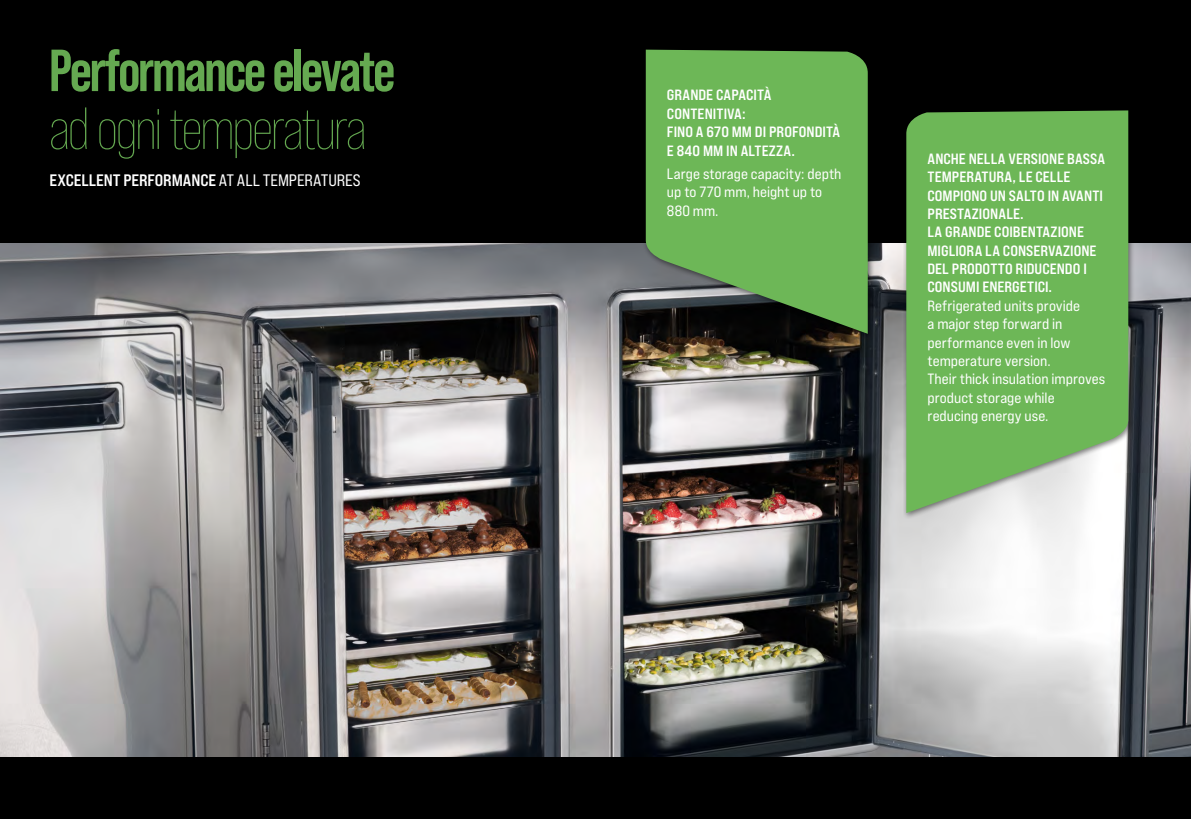
<style>
.page{position:relative;width:1191px;height:819px;background:#000}
.page>*{position:absolute;margin:0;border:0;box-sizing:border-box;transform-origin:0 0}
.t1{font:700 59.24px/57.8px "Bebas Neue Pro";letter-spacing:-.04em;color:#65a951}
.t2{font:700 expanded 16.62px "Bebas Neue Pro";letter-spacing:-.005em;color:#fff}
.t3{font:700 expanded 14.88px/18.4px "Bebas Neue Pro";letter-spacing:.005em;color:#fff}
.t4{font:expanded 14.88px/18.4px "Bebas Neue Pro";color:#fff}
.s1{font-weight:300}
.s2{font-weight:400}
</style>
<div class="page">
<img style="left:0;top:243px;width:1191px;height:513px">
<div style="left:902px;top:107px;width:233px;height:412px;background:#000;opacity:.48"></div>
<svg style="left:906px;top:110px;width:222px;height:403px;background:#78ba64"></svg>
<div style="left:642px;top:46px;width:233px;height:294px;background:#000;opacity:.48"></div>
<svg style="left:646px;top:50px;width:221px;height:284px;background:#63a351"></svg>
<p class="t1" style="left:49px;top:41px;width:348px">Performance elevate <span class="s1">ad ogni temperatura</span></p>
<p class="t2" style="left:50px;top:170px;width:313px">EXCELLENT PERFORMANCE <span class="s2">AT ALL TEMPERATURES</span></p>
<p class="t3" style="left:667px;top:86px;width:106px">GRANDE CAPACITÀ<br>CONTENITIVA:</p>
<p class="t3" style="left:667px;top:122px;width:175px">FINO A 670 MM DI PROFONDITÀ<br>E 840 MM IN ALTEZZA.</p>
<p class="t4" style="left:667px;top:164px;width:176px">Large storage capacity: depth up to 770 mm, height up to<br>880 mm.</p>
<p class="t3" style="left:927px;top:149px;width:179px">ANCHE NELLA VERSIONE BASSA<br>TEMPERATURA, LE CELLE<br>COMPIONO UN SALTO IN AVANTI<br>PRESTAZIONALE.</p>
<p class="t3" style="left:927px;top:223px;width:170px">LA GRANDE COIBENTAZIONE<br>MIGLIORA LA CONSERVAZIONE<br>DEL PRODOTTO RIDUCENDO I<br>CONSUMI ENERGETICI.</p>
<p class="t4" style="left:927px;top:296px;width:154px">Refrigerated units provide a major step forward in performance even in low temperature version.</p>
<p class="t4" style="left:927px;top:369px;width:179px">Their thick insulation improves product storage while reducing energy use.</p>
</div>
